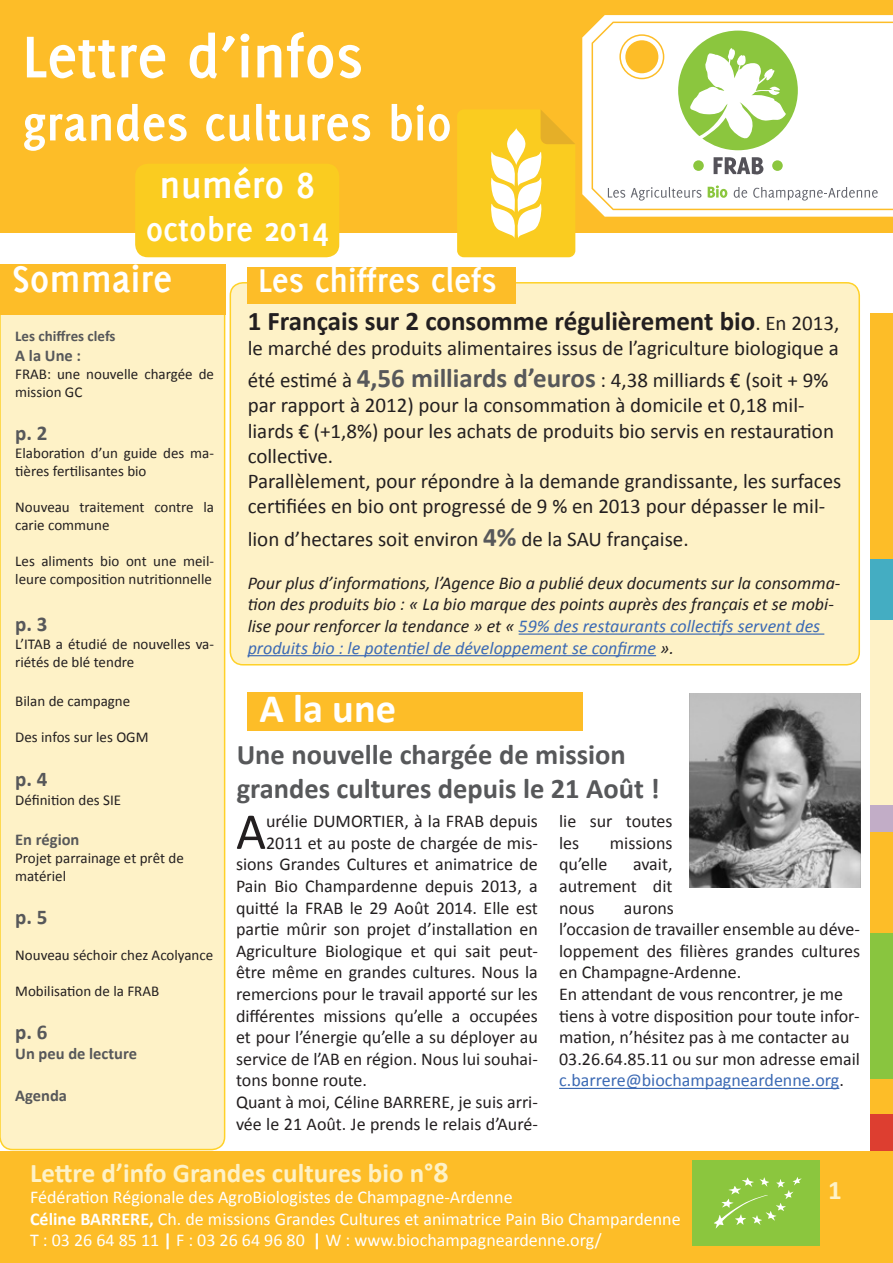
<style>
.page{position:relative;width:893px;height:1263px;background:#fff}
.page>*{position:absolute;margin:0;border:0;box-sizing:border-box;transform-origin:0 0}
.t1{font:700 64.5px "Delicious";color:#fff}
.t2{font:700 52.5px "Delicious";color:#fff}
.t3{font:52.05px "Calibri";color:#231f20}
.t4{font:700 40.5px "Delicious";color:#fff}
.t5{font:700 40.5px "Calibri";color:#fff}
.t6{font:700 36px "Delicious";color:#fff}
.t7{font:700 28.5px/34.2px "Calibri";color:#57585a}
.t8{font:700 27px "Calibri";color:#231f20}
.t9{font:700 27px "Calibri";color:#fef2c7}
.t10{font:21px/25.2px "Calibri";color:#231f20}
.t11{font:700 21px "Calibri";color:#57585a}
.t12{font:18px/21.6px "Calibri";color:#231f20}
.t13{font:italic 18px/21.6px "Calibri";color:#231f20}
.t14{font:18px/21.6px "Calibri";color:#fff}
.t15{font:700 16.5px "Calibri";color:#57585a}
.t16{font:15px/18px "Calibri";color:#231f20}
.t17{font:700 15px "Calibri";color:#57585a}
.s1{font-weight:400;font-size:21px}
.s2{font-weight:700;font-size:27px;color:#57585a}
.s3{color:#3c6ab4}
.s4{font-size:30px}
.s5{font-weight:700}
</style>
<div class="page">
<div style="left:870px;top:313px;width:23px;height:811px;background:#fdbd28"></div>
<div style="left:870px;top:559px;width:23px;height:453px;background:#44adc2"></div>
<div style="left:870px;top:621px;width:23px;height:453px;background:#fef2c7"></div>
<div style="left:870px;top:805px;width:23px;height:205px;background:#c2adc7"></div>
<div style="left:870px;top:852px;width:23px;height:226px;background:#89c53f"></div>
<div style="left:870px;top:832px;width:23px;height:100px;background:#fdbd28"></div>
<div style="left:870px;top:1114px;width:23px;height:39px;background:#dd3e30"></div>
<div style="left:0;top:1151px;width:893px;height:112px;background:#fdbd28"></div>
<div style="left:230px;top:283px;width:629px;height:382px;background:#fef2c7;border-radius:13px"></div>
<div style="left:230px;top:282px;width:630px;height:383px;border:2px solid #ffd128;border-radius:13px"></div>
<div style="left:0;top:303px;width:225px;height:846px;background:#fef2c7;border-radius:13px"></div>
<div style="left:0;top:302px;width:225px;height:848px;border:2px solid #ffd128;border-radius:13px"></div>
<div style="left:693px;top:1160px;width:127px;height:85px;background:#8bc63e"></div>
<svg style="left:714px;top:1177px;width:88px;height:51px"></svg>
<div style="left:0;top:0;width:892px;height:233px;background:#fdbd28"></div>
<svg style="left:582px;top:15px;width:311px;height:202px;background:#fef5e0"></svg>
<svg style="left:592px;top:22px;width:301px;height:188px;background:#fefbf3"></svg>
<svg style="left:457px;top:110px;width:118px;height:147px"></svg>
<div style="left:135px;top:164px;width:204px;height:93px;background:#facc20;border-radius:13px"></div>
<div style="left:247px;top:692px;width:336px;height:38px;background:#fdbd28"></div>
<div style="left:0;top:264px;width:225px;height:51px;background:#fdbd28"></div>
<hr style="left:559px;top:1088px;width:280px;height:1px;background:#3c6ab4">
<hr style="left:519px;top:633px;width:305px;height:2px;background:#3c6ab4">
<hr style="left:248px;top:655px;width:408px;height:1px;background:#3c6ab4">
<div style="left:247px;top:267px;width:269px;height:36px;background:#fdbd28"></div>
<svg style="left:678px;top:31px;width:120px;height:119px;background:#c6e3a1"></svg>
<div style="left:693px;top:160px;width:11px;height:11px;background:#8bc63e;border-radius:50%"></div>
<svg style="left:714px;top:157px;width:49px;height:17px"></svg>
<div style="left:772px;top:160px;width:11px;height:11px;background:#8bc63e;border-radius:50%"></div>
<svg style="left:608px;top:188px;width:17px;height:10px"></svg>
<svg style="left:631px;top:187px;width:70px;height:14px"></svg>
<svg style="left:708px;top:185px;width:19px;height:13px"></svg>
<svg style="left:734px;top:187px;width:13px;height:11px"></svg>
<svg style="left:753px;top:187px;width:125px;height:14px;background:#dfe0e1"></svg>
<img style="left:689px;top:693px;width:172px;height:195px">
<p class="t1" style="left:22px;top:20px;width:342px">Lettre d’infos</p>
<p class="t2" style="left:22px;top:93px;width:431px">grandes cultures bio</p>
<p class="t4" style="left:160px;top:162px;width:157px">numéro 8</p>
<p class="t6" style="left:146px;top:209px;width:184px">octobre 2014</p>
<p class="t4" style="left:12px;top:256px;width:162px">Sommaire</p>
<p class="t17" style="left:15px;top:326px;width:102px">Les chiffres clefs</p>
<p class="t15" style="left:15px;top:345px;width:67px">A la Une :</p>
<p class="t16" style="left:15px;top:365px;width:200px">FRAB: une nouvelle chargée de mission GC</p>
<p class="t11" style="left:15px;top:419px;width:34px">p. 2</p>
<p class="t16" style="left:15px;top:444px;width:200px">Elaboration d’un guide des ma&shy;tières fertilisantes bio</p>
<p class="t16" style="left:15px;top:498px;width:200px">Nouveau traitement contre la carie commune</p>
<p class="t16" style="left:15px;top:552px;width:200px">Les aliments bio ont une meil&shy;leure composition nutritionnelle</p>
<p class="t11" style="left:15px;top:610px;width:34px">p. 3</p>
<p class="t16" style="left:15px;top:635px;width:200px">L’ITAB a étudié de nouvelles va&shy;riétés de blé tendre</p>
<p class="t16" style="left:15px;top:692px;width:117px">Bilan de campagne</p>
<p class="t16" style="left:15px;top:728px;width:135px">Des infos sur les OGM</p>
<p class="t11" style="left:15px;top:765px;width:34px">p. 4</p>
<p class="t16" style="left:15px;top:791px;width:107px">Définition des SIE</p>
<p class="t15" style="left:15px;top:829px;width:66px">En région</p>
<p class="t16" style="left:15px;top:849px;width:170px">Projet parrainage et prêt de matériel</p>
<p class="t11" style="left:15px;top:904px;width:34px">p. 5</p>
<p class="t16" style="left:15px;top:946px;width:200px">Nouveau séchoir chez Acolyance</p>
<p class="t16" style="left:15px;top:982px;width:145px">Mobilisation de la FRAB</p>
<p class="t11" style="left:15px;top:1019px;width:34px">p. 6</p>
<p class="t15" style="left:15px;top:1043px;width:123px">Un peu de lecture</p>
<p class="t15" style="left:15px;top:1084px;width:53px">Agenda</p>
<p class="t6" style="left:258px;top:260px;width:240px">Les chiffres clefs</p>
<p class="t8" style="left:248px;top:303px;width:593px">1 Français sur 2 consomme régulièrement bio<span class="s1">. En 2013,</span></p>
<p class="t10" style="left:248px;top:332px;width:593px;line-height:32.4px">le marché des produits alimentaires issus de l’agriculture biologique a été estimé à <span class="s2">4,56 milliards d’euros</span> : 4,38 milliards € (soit + 9%</p>
<p class="t10" style="left:248px;top:393px;width:588px">par rapport à 2012) pour la consommation à domicile et 0,18 mil&shy;liards € (+1,8%) pour les achats de produits bio servis en restauration collective.</p>
<p class="t10" style="left:248px;top:468px;width:595px">Parallèlement, pour répondre à la demande grandissante, les surfaces certifiées en bio ont progressé de 9 % en 2013 pour dépasser le mil-</p>
<p class="t10" style="left:248px;top:526px;width:443px">lion d’hectares soit environ <span class="s2">4%</span> de la SAU française.</p>
<p class="t13" style="left:248px;top:571px;width:594px">Pour plus d’informations, l’Agence Bio a publié deux documents sur la consomma&shy;tion des produits bio : « La bio marque des points auprès des français et se mobi&shy;lise pour renforcer la tendance » et « <span class="s3">59% des restaurants collectifs servent des produits bio : le potentiel de développement se confirme</span> ».</p>
<p class="t5" style="left:259px;top:683px;width:138px">A la une</p>
<p class="t7" style="left:237px;top:737px;width:424px">Une nouvelle chargée de mission grandes cultures depuis le 21 Août !</p>
<p class="t3" style="left:236px;top:798px;width:32px">A</p>
<p class="t12" style="left:266px;top:810px;width:273px">urélie DUMORTIER, à la FRAB depuis</p>
<p class="t12" style="left:266px;top:832px;width:273px">2011 et au poste de chargée de mis-</p>
<p class="t12" style="left:236px;top:854px;width:303px">sions Grandes Cultures et animatrice de</p>
<p class="t12" style="left:236px;top:875px;width:303px">Pain Bio Champardenne depuis 2013, a</p>
<p class="t12" style="left:236px;top:897px;width:303px">quitté la FRAB le 29 Août 2014. Elle est</p>
<p class="t12" style="left:236px;top:918px;width:303px">partie mûrir son projet d’installation en</p>
<p class="t12" style="left:236px;top:940px;width:303px">Agriculture Biologique et qui sait peut-</p>
<p class="t12" style="left:236px;top:962px;width:303px">être même en grandes cultures. Nous la</p>
<p class="t12" style="left:236px;top:983px;width:303px">remercions pour le travail apporté sur les</p>
<p class="t12" style="left:236px;top:1005px;width:303px">différentes missions qu’elle a occupées</p>
<p class="t12" style="left:236px;top:1026px;width:303px">et pour l’énergie qu’elle a su déployer au</p>
<p class="t12" style="left:236px;top:1048px;width:303px">service de l’AB en région. Nous lui souhai-</p>
<p class="t12" style="left:236px;top:1070px;width:133px">tons bonne route.</p>
<p class="t12" style="left:236px;top:1091px;width:303px">Quant à moi, Céline BARRERE, je suis arri&shy;vée le 21 Août. Je prends le relais d’Auré-</p>
<p class="t12" style="left:559px;top:810px;width:115px">lie sur toutes les</p>
<p class="t12" style="left:610px;top:832px;width:64px">missions</p>
<p class="t12" style="left:559px;top:854px;width:50px">qu’elle</p>
<p class="t12" style="left:559px;top:854px;width:115px;text-align:justify;text-indent:74px">avait, autrement dit nous</p>
<p class="t12" style="left:559px;top:897px;width:302px;text-indent:65px">aurons<br>l’occasion de travailler ensemble au déve&shy;loppement des filières grandes cultures en Champagne-Ardenne.</p>
<p class="t12" style="left:559px;top:983px;width:302px">En attendant de vous rencontrer, je me tiens à votre disposition pour toute infor&shy;mation, n’hésitez pas à me contacter au 03.26.64.85.11 ou sur mon adresse email <span class="s3">c.barrere@biochampagneardenne.org</span>.</p>
<p class="t9" style="left:30px;top:1155px;width:420px">Lettre d’info Grandes cultures bio n°<span class="s4">8</span></p>
<p class="t14" style="left:30px;top:1186px;width:484px">Fédération Régionale des AgroBiologistes de Champagne-Ardenne</p>
<p class="t14" style="left:30px;top:1208px;width:652px"><span class="s5">Céline BARRERE,</span> Ch. de missions Grandes Cultures et animatrice Pain Bio Champardenne<br>T : 03 26 64 85 11 <span class="s5">|</span> F : 03 26 64 96 80 <span class="s5">|</span> W : www.biochampagneardenne.org/</p>
<p class="t9" style="left:828px;top:1172px;width:15px">1</p>
</div>
